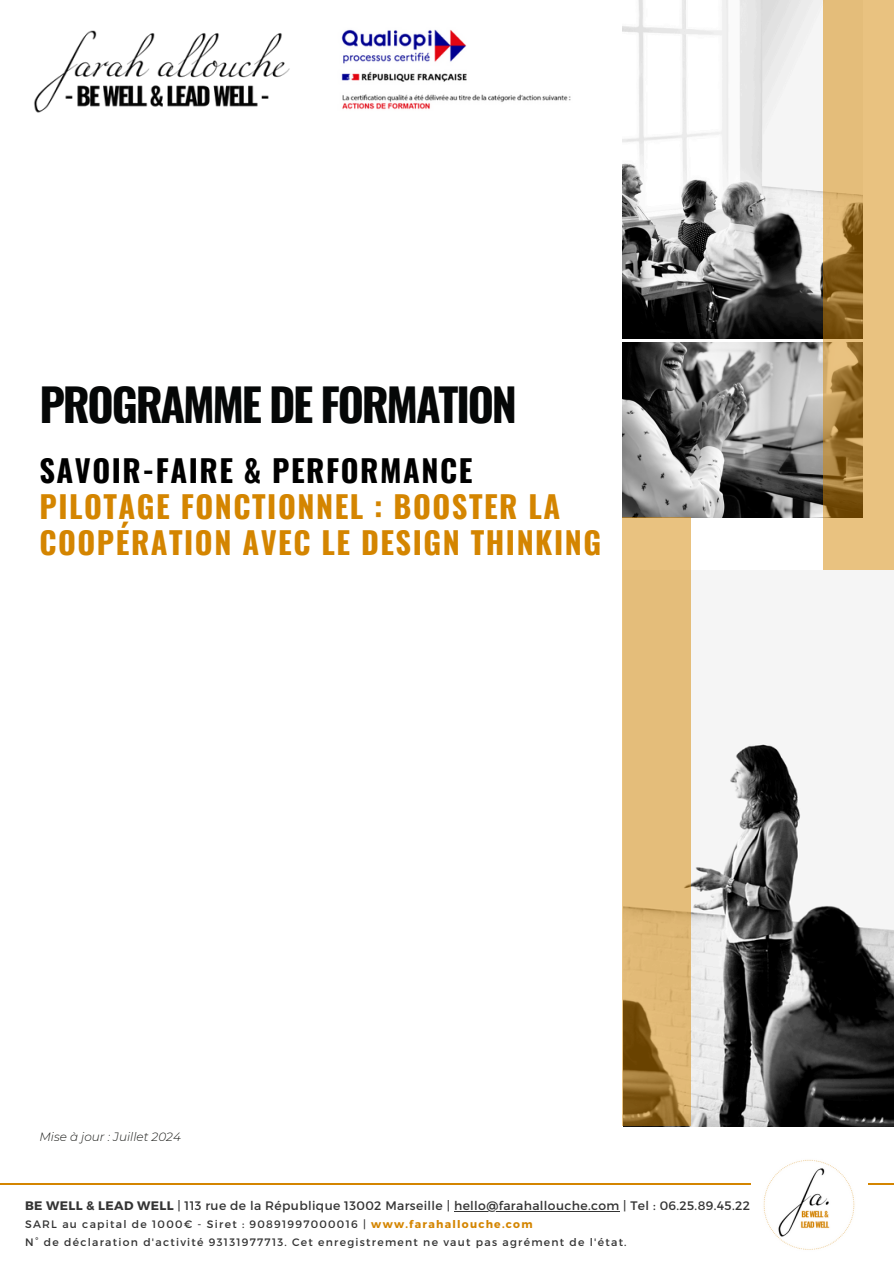
<style>
.page{position:relative;width:894px;height:1264px;background:#fff}
.page>*{position:absolute;margin:0;border:0;box-sizing:border-box;transform-origin:0 0}
.t1{font:700 45px "Oswald";letter-spacing:-.05em;color:#050707}
.t2{font:700 30.45px/36px "Oswald";letter-spacing:.05em;color:#d48500}
.t3{font:12.3px "Montserrat";letter-spacing:.03em;color:#343434}
.t4{font:italic 300 12px "Montserrat";color:#1a1b18}
.t5{font:10.8px/18px "Montserrat";letter-spacing:.115em;color:#343434}
.s1{color:#000}
.s2{font-weight:700}
.s3{font-weight:700;color:#d48500}
</style>
<div class="page">
<img style="left:622px;top:0;width:200px;height:338px">
<img style="left:622px;top:343px;width:200px;height:174px">
<svg style="left:822px;top:0;width:71px;height:570px;background:#cfa967"></svg>
<img style="left:623px;top:571px;width:270px;height:555px">
<svg style="left:622px;top:517px;width:68px;height:608px;background:#d7b06e"></svg>
<img style="left:34px;top:30px;width:256px;height:83px">
<img style="left:341px;top:29px;width:230px;height:81px">
<hr style="left:0;top:1182px;width:893px;height:2px;background:#d48500">
<img style="left:751px;top:1159px;width:116px;height:91px">
<hr style="left:454px;top:1210px;width:165px;height:1px;background:#343434">
<p class="t1" style="left:39px;top:370px;width:479px">PROGRAMME DE FORMATION</p>
<p class="t2" style="left:39px;top:451px;width:563px"><span class="s1">SAVOIR-FAIRE &amp; PERFORMANCE<br></span>PILOTAGE FONCTIONNEL : BOOSTER LA<br>COOPÉRATION AVEC LE DESIGN THINKING</p>
<p class="t4" style="left:39px;top:1129px;width:143px">Mise à jour : Juillet 2024</p>
<h3 class="t3" style="left:25px;top:1197px;width:726px"><span class="s2">BE WELL &amp; LEAD WELL</span> | 113 rue de la République 13002 Marseille | hello@farahallouche.com | Tel : 06.25.89.45.22</h3>
<p class="t5" style="left:25px;top:1214px;width:603px">SARL au capital de 1000€ - Siret : 90891997000016 | <span class="s3">www.farahallouche.com<br></span>N° de déclaration d'activité 93131977713. Cet enregistrement ne vaut pas agrément de l'état.</p>
</div>
